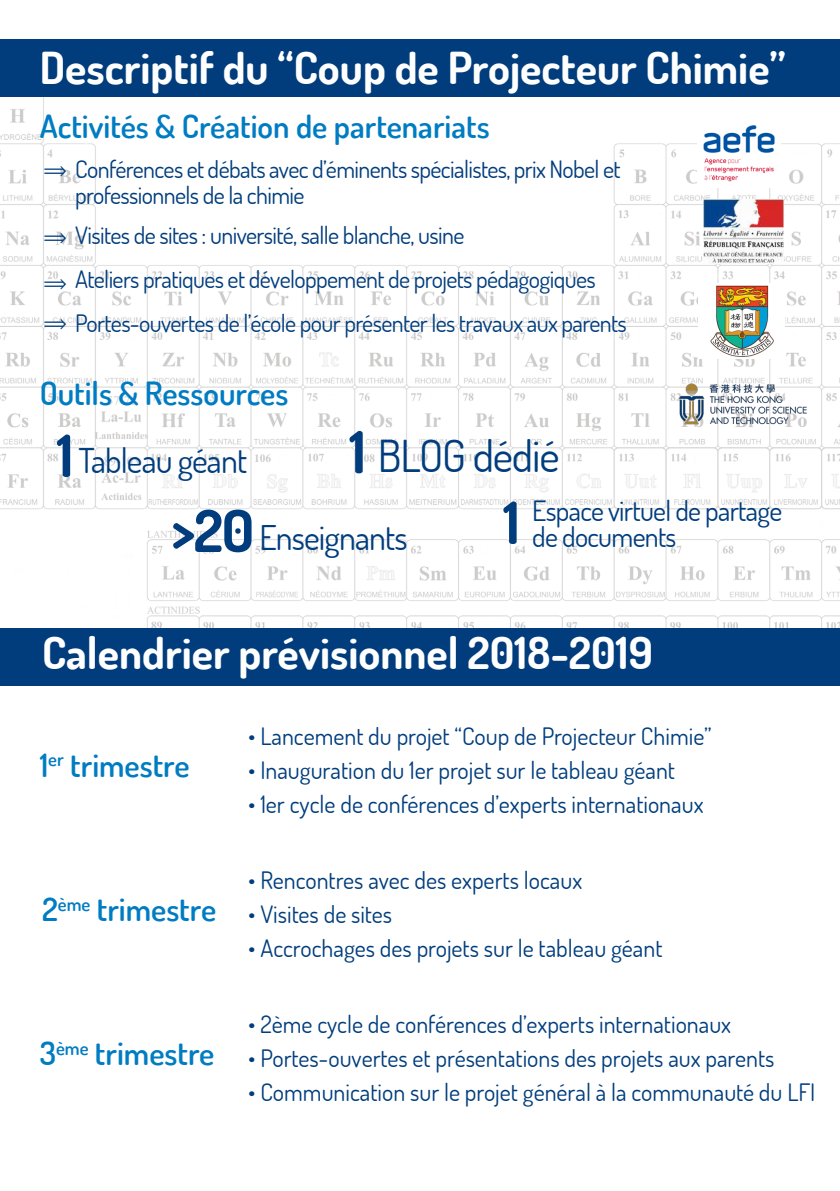
<style>
.page{position:relative;width:840px;height:1191px;background:#fff}
.page>*{position:absolute;margin:0;border:0;box-sizing:border-box;transform-origin:0 0}
.t1{font:700 44px "Dosis";color:#fff}
.t2{font:44px "Dosis";letter-spacing:-.025em;color:#013d7d}
.t3{font:34px "Dosis";letter-spacing:-.025em;color:#013d7d}
.t4{font:600 32px "Dosis";color:#007cc2}
.t5{font:28px/26px "Dosis";letter-spacing:-.025em;color:#013d7d}
.t6{font:24px "Dosis";color:#013d7d}
.t7{font:24px/44px "Dosis";letter-spacing:-.025em;color:#013d7d}
.t8{font:20px/40.4px "Cambria";color:#013d7d}
.s1{font-weight:700;font-size:58px}
</style>
<div class="page">
<img style="left:0;top:97px;width:839px;height:531px">
<img style="left:703px;top:199px;width:80px;height:64px">
<img style="left:698px;top:283px;width:86px;height:75px">
<img style="left:678px;top:384px;width:128px;height:41px">
<div style="left:0;top:628px;width:839px;height:57px;background:#013d7d"></div>
<div style="left:0;top:40px;width:839px;height:57px;background:#013d7d"></div>
<img style="left:697px;top:118px;width:83px;height:70px">
<h1 class="t1" style="left:40px;top:40px;width:747px">Descriptif du “Coup de Projecteur Chimie”</h1>
<h3 class="t4" style="left:40px;top:105px;width:451px">Activités &amp; Création de partenariats</h3>
<p class="t8" style="left:43px;top:150px;width:25px">⟹</p>
<p class="t7" style="left:75px;top:155px;width:546px;line-height:26px">Conférences et débats avec d’éminents spécialistes, prix Nobel et professionnels de la chimie</p>
<p class="t7" style="left:75px;top:213px;width:553px">Visites de sites : université, salle blanche, usine<br>Ateliers pratiques et développement de projets pédagogiques<br>Portes-ouvertes de l’école pour présenter les travaux aux parents</p>
<p class="t8" style="left:43px;top:217px;width:25px">⟹</p>
<p class="t8" style="left:43px;top:263px;width:25px">⟹ ⟹</p>
<h3 class="t4" style="left:40px;top:373px;width:250px">Outils &amp; Ressources</h3>
<h1 class="t2" style="left:349px;top:427px;width:212px"><span class="s1">1</span> BLOG dédié</h1>
<p class="t5" style="left:503px;top:497px;width:280px;text-indent:29px">Espace virtuel de partage<br><span class="s1">1</span> de documents</p>
<h2 class="t3" style="left:57px;top:438px;width:192px"><span class="s1">1</span> Tableau géant</h2>
<h2 class="t3" style="left:171px;top:515px;width:238px"><span class="s1">&gt;20</span> Enseignants</h2>
<h1 class="t1" style="left:42px;top:625px;width:612px">Calendrier prévisionnel 2018-2019</h1>
<h3 class="t4" style="left:40px;top:744px;width:151px">1<sup>er</sup> trimestre</h3>
<h3 class="t4" style="left:42px;top:888px;width:175px">2<sup>ème</sup> trimestre</h3>
<h3 class="t4" style="left:40px;top:1032px;width:176px">3<sup>ème</sup> trimestre</h3>
<p class="t6" style="left:248px;top:720px;width:464px">• Lancement du projet “Coup de Projecteur Chimie”</p>
<p class="t6" style="left:248px;top:754px;width:428px">• Inauguration du 1er projet sur le tableau géant</p>
<p class="t6" style="left:248px;top:788px;width:456px">• 1er cycle de conférences d’experts internationaux</p>
<p class="t6" style="left:248px;top:864px;width:335px">• Rencontres avec des experts locaux</p>
<p class="t6" style="left:248px;top:898px;width:145px">• Visites de sites</p>
<p class="t6" style="left:248px;top:932px;width:415px">• Accrochages des projets sur le tableau géant</p>
<p class="t6" style="left:248px;top:1008px;width:484px">• 2ème cycle de conférences d’experts internationaux</p>
<p class="t6" style="left:248px;top:1042px;width:527px">• Portes-ouvertes et présentations des projets aux parents</p>
<p class="t6" style="left:248px;top:1076px;width:568px">• Communication sur le projet général à la communauté du LFI</p>
</div>
